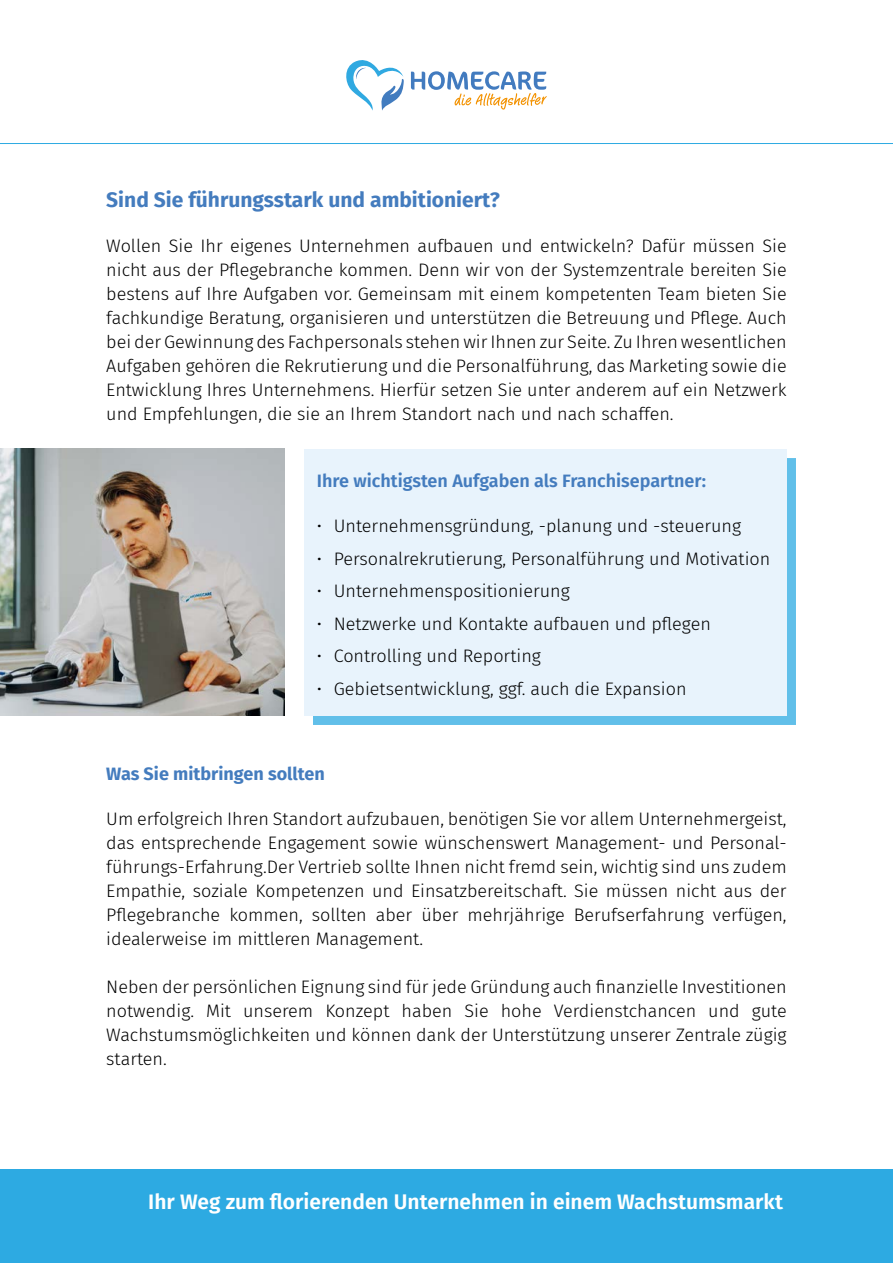
<style>
.page{position:relative;width:893px;height:1263px;background:#fff}
.page>*{position:absolute;margin:0;border:0;box-sizing:border-box;transform-origin:0 0}
.t1{font:600 21px "Fira Sans";color:#fff}
.t2{font:700 21px "Fira Sans";color:#447cbe}
.t3{font:300 18px/24px "Fira Sans";color:#000;text-align:justify}
.t4{font:600 18px "Fira Sans";color:#447cbe}
.t5{font:700 18px "Fira Sans";color:#447cbe}
</style>
<div class="page">
<div style="left:313px;top:458px;width:483px;height:267px;background:#61bfe9"></div>
<div style="left:304px;top:449px;width:483px;height:267px;background:#e8f3fc"></div>
<img style="left:0;top:449px;width:285px;height:267px">
<svg style="left:346px;top:60px;width:58px;height:51px"></svg>
<svg style="left:411px;top:71px;width:136px;height:39px"></svg>
<div style="left:0;top:1169px;width:893px;height:94px;background:#2daae2"></div>
<hr style="left:0;top:143px;width:893px;height:1px;background:#2daae2">
<p class="t2" style="left:106px;top:182px;width:395px">Sind Sie führungsstark und ambitioniert?</p>
<p class="t3" style="left:106px;top:233px;width:682px">Wollen Sie Ihr eigenes Unternehmen aufbauen und entwickeln? Dafür müssen Sie nicht aus der Pflegebranche kommen. Denn wir von der Systemzentrale bereiten Sie bestens auf Ihre Aufgaben vor. Gemeinsam mit einem kompetenten Team bieten Sie fachkundige Beratung, organisieren und unterstützen die Betreuung und Pflege. Auch bei der Gewinnung des Fachpersonals stehen wir Ihnen zur Seite. Zu Ihren wesentlichen Aufgaben gehören die Rekrutierung und die Personalführung, das Marketing sowie die Entwicklung Ihres Unternehmens. Hierfür setzen Sie unter anderem auf ein Netzwerk und Empfehlungen, die sie an Ihrem Standort nach und nach schaffen.</p>
<p class="t4" style="left:317px;top:466px;width:391px">Ihre wichtigsten Aufgaben als Franchisepartner:</p>
<p class="t3" style="left:317px;top:514px;width:426px">• Unternehmensgründung, -planung und -steuerung</p>
<p class="t3" style="left:317px;top:546px;width:455px">• Personalrekrutierung, Personalführung und Motivation</p>
<p class="t3" style="left:317px;top:579px;width:255px">• Unternehmenspositionierung</p>
<p class="t3" style="left:317px;top:611px;width:396px">• Netzwerke und Kontakte aufbauen und pflegen</p>
<p class="t3" style="left:317px;top:644px;width:226px">• Controlling und Reporting</p>
<p class="t3" style="left:317px;top:676px;width:371px">• Gebietsentwicklung, ggf. auch die Expansion</p>
<p class="t5" style="left:106px;top:758px;width:220px">Was Sie mitbringen sollten</p>
<p class="t3" style="left:106px;top:806px;width:682px">Um erfolgreich Ihren Standort aufzubauen, benötigen Sie vor allem Unternehmergeist, das entsprechende Engagement sowie wünschenswert Management- und Personal&shy;führungs-Erfahrung.Der Vertrieb sollte Ihnen nicht fremd sein, wichtig sind uns zudem Empathie, soziale Kompetenzen und Einsatzbereitschaft. Sie müssen nicht aus der Pflegebranche kommen, sollten aber über mehrjährige Berufserfahrung verfügen, idealerweise im mittleren Management.</p>
<p class="t3" style="left:106px;top:974px;width:682px">Neben der persönlichen Eignung sind für jede Gründung auch finanzielle Investitionen notwendig. Mit unserem Konzept haben Sie hohe Verdienstchancen und gute Wachstumsmöglichkeiten und können dank der Unterstützung unserer Zentrale zügig starten.</p>
<p class="t1" style="left:148px;top:1184px;width:636px">Ihr Weg zum florierenden Unternehmen in einem Wachstumsmarkt</p>
</div>
